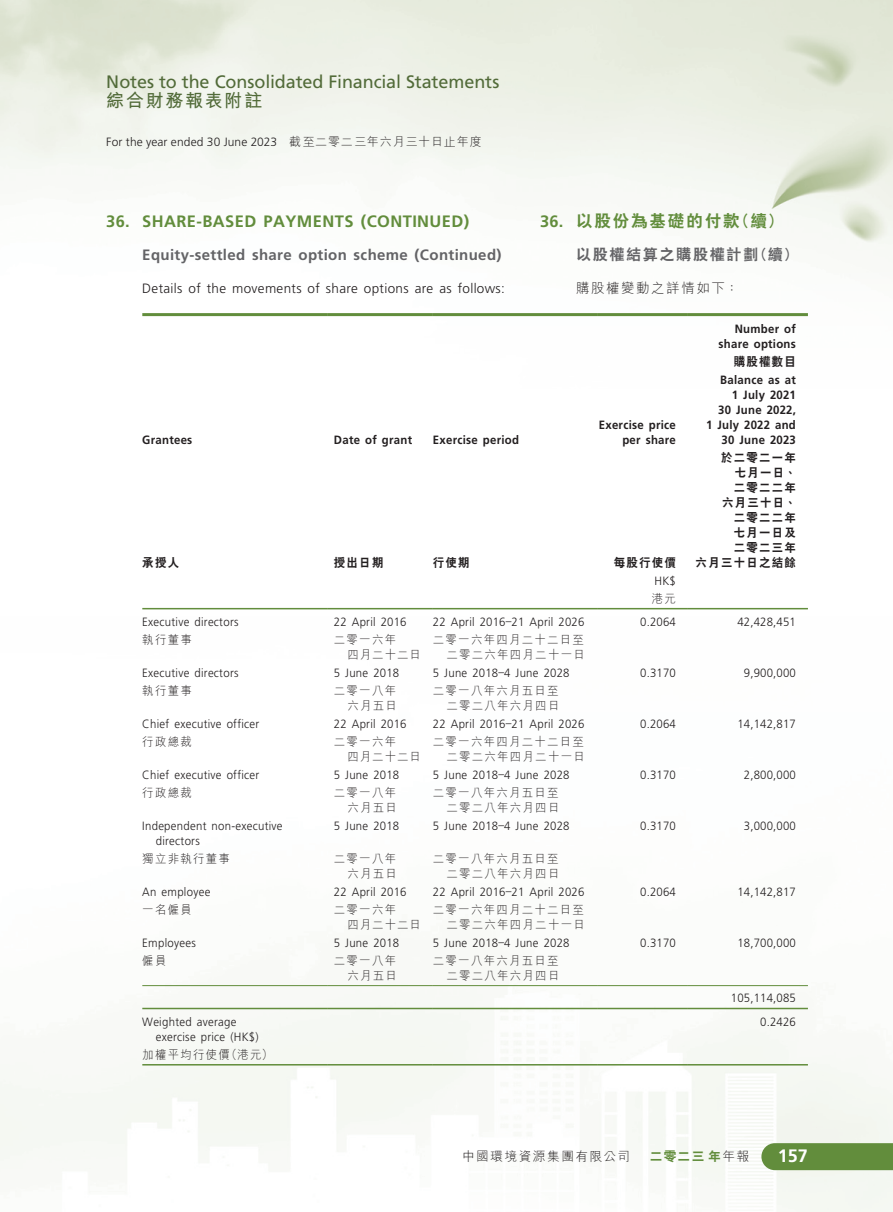
<style>
.page{position:relative;width:893px;height:1212px;background:#fff}
.page>*{position:absolute;margin:0;border:0;box-sizing:border-box;transform-origin:0 0}
.t1{font:18px "Frutiger LT Std";letter-spacing:-.005em;color:#526b39}
.t2{font:700 18px "M Hei HK";letter-spacing:.095em;color:#526b39}
.t3{font:700 18px "Frutiger LT Std";color:#fff}
._03_H1{font:700 16.5px "Frutiger LT Std";letter-spacing:.025em;color:#628d3c}
._03_H1-2{font:800 16.5px "C Hei 2 HK";letter-spacing:.115em;color:#628d3c}
._04___H2{font:700 15px "Frutiger LT Std";letter-spacing:.025em;color:#636366}
._04___H2-2{font:800 15px "C Hei 2 HK";letter-spacing:.115em;color:#636366}
._01_Body_Text{font:300 13.5px "Frutiger LT Std";letter-spacing:.025em;color:#231f20}
._12___P2{font:300 13.5px "M Hei HK";letter-spacing:.115em;color:#231f20}
.t4{font:300 12.75px "M Hei HK";letter-spacing:.11em;color:#231f20}
.t5{font:800 12.75px "C Hei 2 HK";letter-spacing:.105em;color:#628d3c}
._15_Table_Stub{font:300 12px/15px "Frutiger LT Std";letter-spacing:.025em;color:#231f20;scale:.95 1}
._15_Table_Stub-2{font:300 12px/15px "M Hei HK";letter-spacing:.115em;color:#231f20;text-align:right;scale:.95 1}
._01_Body_Text-2{font:300 12px "Frutiger LT Std";letter-spacing:.015em;color:#231f20;scale:.95 1}
._01_Body_Text-3{font:700 12px/15px "Frutiger LT Std";letter-spacing:.025em;color:#231f20;text-align:right;scale:.95 1}
._01_Body_Text-4{font:800 12px/15px "C Hei 2 HK";letter-spacing:.115em;color:#231f20;text-align:right;scale:.95 1}
._15_Table_Stub-3{font:300 12px "Frutiger LT Std";letter-spacing:.025em;color:#231f20}
._15_Table_Stub-4{font:300 12px/15px "M Hei HK";letter-spacing:.09em;color:#231f20;scale:.95 1}
._12___P2-2{font:700 12px/15px "Frutiger LT Std";letter-spacing:.025em;color:#231f20;text-align:right;scale:.95 1}
._12___P2-3{font:800 12px "C Hei 2 HK";letter-spacing:.115em;color:#231f20;scale:.95 1}
._01_Body_Text-5{font:300 12px "M Hei HK";color:#231f20;scale:.95 1}
.s1{font-family:"M Hei HK"}
.s2{font-family:"Frutiger LT Std";font-weight:700}
.s3{font-family:"M Hei HK";font-weight:300;color:#231f20}
</style>
<div class="page">
<div style="left:761px;top:1143px;width:132px;height:27px;background:#628d3c"></div>
<hr style="left:142px;top:313px;width:186px;height:3px;background:#628d3c">
<hr style="left:328px;top:313px;width:105px;height:3px;background:#628d3c">
<hr style="left:433px;top:313px;width:165px;height:3px;background:#628d3c">
<hr style="left:598px;top:313px;width:90px;height:3px;background:#628d3c">
<hr style="left:688px;top:313px;width:120px;height:3px;background:#628d3c">
<hr style="left:142px;top:608px;width:186px;height:1px;background:#628d3c">
<hr style="left:328px;top:608px;width:105px;height:1px;background:#628d3c">
<hr style="left:433px;top:608px;width:165px;height:1px;background:#628d3c">
<hr style="left:598px;top:608px;width:90px;height:1px;background:#628d3c">
<hr style="left:688px;top:608px;width:120px;height:1px;background:#628d3c">
<hr style="left:142px;top:985px;width:186px;height:1px;background:#628d3c">
<hr style="left:328px;top:985px;width:105px;height:1px;background:#628d3c">
<hr style="left:433px;top:985px;width:165px;height:1px;background:#628d3c">
<hr style="left:598px;top:985px;width:90px;height:1px;background:#628d3c">
<hr style="left:688px;top:985px;width:120px;height:1px;background:#628d3c">
<hr style="left:142px;top:1008px;width:186px;height:1px;background:#628d3c">
<hr style="left:328px;top:1008px;width:105px;height:1px;background:#628d3c">
<hr style="left:433px;top:1008px;width:165px;height:1px;background:#628d3c">
<hr style="left:598px;top:1008px;width:90px;height:1px;background:#628d3c">
<hr style="left:688px;top:1008px;width:120px;height:1px;background:#628d3c">
<hr style="left:142px;top:1064px;width:186px;height:1px;background:#628d3c">
<hr style="left:328px;top:1064px;width:105px;height:1px;background:#628d3c">
<hr style="left:433px;top:1064px;width:165px;height:1px;background:#628d3c">
<hr style="left:598px;top:1064px;width:90px;height:1px;background:#628d3c">
<hr style="left:688px;top:1064px;width:120px;height:1px;background:#628d3c">
<h1 class="t1" style="left:106px;top:71px;width:395px">Notes to the Consolidated Financial Statements</h1>
<h1 class="t2" style="left:106px;top:88px;width:158px">綜合財務報表附註</h1>
<p class="_15_Table_Stub-3" style="left:106px;top:135px;width:377px">For the year ended 30 June 2023 <span class="s1">截至二零二三年六月三十日止年度</span></p>
<p class="_03_H1" style="left:106px;top:212px;width:364px">36. SHARE-BASED PAYMENTS (CONTINUED)</p>
<p class="_04___H2" style="left:142px;top:246px;width:361px">Equity-settled share option scheme (Continued)</p>
<p class="_01_Body_Text" style="left:142px;top:281px;width:364px">Details of the movements of share options are as follows:</p>
<p class="_01_Body_Text-3" style="left:142px;top:432px;width:54px">Grantees</p>
<p class="_01_Body_Text-3" style="left:334px;top:432px;width:84px">Date of grant</p>
<p class="_01_Body_Text-3" style="left:433px;top:432px;width:92px">Exercise period</p>
<p class="_03_H1-2" style="left:540px;top:210px;width:245px"><span class="s2">36.</span> 以股份為基礎的付款（續）</p>
<p class="_04___H2-2" style="left:576px;top:245px;width:224px">以股權結算之購股權計劃（續）</p>
<p class="_12___P2" style="left:576px;top:279px;width:164px">購股權變動之詳情如下：</p>
<p class="_01_Body_Text-3" style="left:599px;top:417px;width:83px">Exercise price per share</p>
<p class="_12___P2-2" style="left:718px;top:321px;width:83px">Number of share options</p>
<p class="_12___P2-3" style="left:734px;top:353px;width:67px">購股權數目</p>
<p class="_01_Body_Text-3" style="left:706px;top:372px;width:96px">Balance as at<br>1 July 2021<br>30 June 2022,<br>1 July 2022 and<br>30 June 2023</p>
<p class="_01_Body_Text-4" style="left:142px;top:555px;width:40px">承授人</p>
<p class="_01_Body_Text-4" style="left:334px;top:555px;width:54px">授出日期</p>
<p class="_01_Body_Text-4" style="left:433px;top:555px;width:40px">行使期</p>
<p class="_01_Body_Text-4" style="left:614px;top:555px;width:67px">每股行使價</p>
<p class="_01_Body_Text-2" style="left:654px;top:574px;width:24px">HK$</p>
<p class="_01_Body_Text-5" style="left:652px;top:590px;width:27px">港元</p>
<p class="_01_Body_Text-4" style="left:696px;top:450px;width:107px">於二零二一年<br>七月一日、<br>二零二二年<br>六月三十日、<br>二零二二年<br>七月一日及<br>二零二三年<br>六月三十日之結餘</p>
<p class="_15_Table_Stub" style="left:142px;top:614px;width:103px">Executive directors</p>
<p class="_15_Table_Stub" style="left:334px;top:614px;width:78px">22 April 2016</p>
<p class="_15_Table_Stub" style="left:433px;top:614px;width:161px">22 April 2016–21 April 2026</p>
<p class="_01_Body_Text-2" style="left:640px;top:615px;width:39px">0.2064</p>
<p class="_01_Body_Text-2" style="left:737px;top:615px;width:63px">42,428,451</p>
<p class="_15_Table_Stub-2" style="left:142px;top:631px;width:54px">執行董事</p>
<p class="_15_Table_Stub-4" style="left:347px;top:631px;width:79px;text-indent:-14px">二零一六年<br>四月二十二日</p>
<p class="_15_Table_Stub-2" style="left:433px;top:631px;width:161px">二零一六年四月二十二日至二零二六年四月二十一日</p>
<p class="_15_Table_Stub" style="left:142px;top:665px;width:103px">Executive directors</p>
<p class="_15_Table_Stub" style="left:334px;top:665px;width:70px">5 June 2018</p>
<p class="_15_Table_Stub" style="left:433px;top:665px;width:145px">5 June 2018–4 June 2028</p>
<p class="_01_Body_Text-2" style="left:640px;top:666px;width:39px">0.3170</p>
<p class="_01_Body_Text-2" style="left:744px;top:666px;width:56px">9,900,000</p>
<p class="_15_Table_Stub-2" style="left:142px;top:682px;width:54px">執行董事</p>
<p class="_15_Table_Stub-2" style="left:334px;top:682px;width:68px">二零一八年六月五日</p>
<p class="_15_Table_Stub-2" style="left:433px;top:682px;width:135px">二零一八年六月五日至二零二八年六月四日</p>
<p class="_15_Table_Stub" style="left:142px;top:716px;width:125px">Chief executive officer</p>
<p class="_15_Table_Stub" style="left:334px;top:716px;width:78px">22 April 2016</p>
<p class="_15_Table_Stub" style="left:433px;top:716px;width:161px">22 April 2016–21 April 2026</p>
<p class="_01_Body_Text-2" style="left:640px;top:717px;width:39px">0.2064</p>
<p class="_01_Body_Text-2" style="left:737px;top:717px;width:63px">14,142,817</p>
<p class="_15_Table_Stub-2" style="left:142px;top:733px;width:54px">行政總裁</p>
<p class="_15_Table_Stub-4" style="left:347px;top:733px;width:79px;text-indent:-14px">二零一六年<br>四月二十二日</p>
<p class="_15_Table_Stub-2" style="left:433px;top:733px;width:161px">二零一六年四月二十二日至二零二六年四月二十一日</p>
<p class="_15_Table_Stub" style="left:142px;top:767px;width:125px">Chief executive officer</p>
<p class="_15_Table_Stub" style="left:334px;top:767px;width:70px">5 June 2018</p>
<p class="_15_Table_Stub" style="left:433px;top:767px;width:145px">5 June 2018–4 June 2028</p>
<p class="_01_Body_Text-2" style="left:640px;top:768px;width:39px">0.3170</p>
<p class="_01_Body_Text-2" style="left:744px;top:768px;width:56px">2,800,000</p>
<p class="_15_Table_Stub-2" style="left:142px;top:784px;width:54px">行政總裁</p>
<p class="_15_Table_Stub-2" style="left:334px;top:784px;width:68px">二零一八年六月五日</p>
<p class="_15_Table_Stub-2" style="left:433px;top:784px;width:135px">二零一八年六月五日至二零二八年六月四日</p>
<p class="_15_Table_Stub" style="left:156px;top:818px;width:135px;text-indent:-14px">Independent non-executive directors</p>
<p class="_15_Table_Stub" style="left:334px;top:818px;width:70px">5 June 2018</p>
<p class="_15_Table_Stub" style="left:433px;top:818px;width:145px">5 June 2018–4 June 2028</p>
<p class="_01_Body_Text-2" style="left:640px;top:819px;width:39px">0.3170</p>
<p class="_01_Body_Text-2" style="left:744px;top:819px;width:56px">3,000,000</p>
<p class="_15_Table_Stub-2" style="left:142px;top:850px;width:94px">獨立非執行董事</p>
<p class="_15_Table_Stub-2" style="left:334px;top:850px;width:68px">二零一八年六月五日</p>
<p class="_15_Table_Stub-2" style="left:433px;top:850px;width:135px">二零一八年六月五日至二零二八年六月四日</p>
<p class="_15_Table_Stub" style="left:142px;top:884px;width:73px">An employee</p>
<p class="_15_Table_Stub" style="left:334px;top:884px;width:78px">22 April 2016</p>
<p class="_15_Table_Stub" style="left:433px;top:884px;width:161px">22 April 2016–21 April 2026</p>
<p class="_01_Body_Text-2" style="left:640px;top:885px;width:39px">0.2064</p>
<p class="_01_Body_Text-2" style="left:737px;top:885px;width:63px">14,142,817</p>
<p class="_15_Table_Stub-2" style="left:142px;top:901px;width:54px">一名僱員</p>
<p class="_15_Table_Stub-4" style="left:347px;top:901px;width:79px;text-indent:-14px">二零一六年<br>四月二十二日</p>
<p class="_15_Table_Stub-2" style="left:433px;top:901px;width:161px">二零一六年四月二十二日至二零二六年四月二十一日</p>
<p class="_15_Table_Stub" style="left:142px;top:935px;width:58px">Employees</p>
<p class="_15_Table_Stub" style="left:334px;top:935px;width:70px">5 June 2018</p>
<p class="_15_Table_Stub" style="left:433px;top:935px;width:145px">5 June 2018–4 June 2028</p>
<p class="_01_Body_Text-2" style="left:640px;top:936px;width:39px">0.3170</p>
<p class="_01_Body_Text-2" style="left:737px;top:936px;width:63px">18,700,000</p>
<p class="_15_Table_Stub-2" style="left:142px;top:952px;width:27px">僱員</p>
<p class="_15_Table_Stub-2" style="left:334px;top:952px;width:68px">二零一八年六月五日</p>
<p class="_15_Table_Stub-2" style="left:433px;top:952px;width:135px">二零一八年六月五日至二零二八年六月四日</p>
<p class="_01_Body_Text-2" style="left:731px;top:991px;width:70px">105,114,085</p>
<p class="_15_Table_Stub" style="left:156px;top:1014px;width:110px;text-indent:-14px">Weighted average exercise price (HK$)</p>
<p class="_01_Body_Text-2" style="left:760px;top:1015px;width:39px">0.2426</p>
<p class="_15_Table_Stub-2" style="left:142px;top:1046px;width:139px">加權平均行使價（港元）</p>
<p class="t4" style="left:462px;top:1147px;width:169px">中國環境資源集團有限公司</p>
<p class="t5" style="left:650px;top:1148px;width:101px">二零二三年<span class="s3">年報</span></p>
<h1 class="t3" style="left:778px;top:1145px;width:32px">157</h1>
</div>
